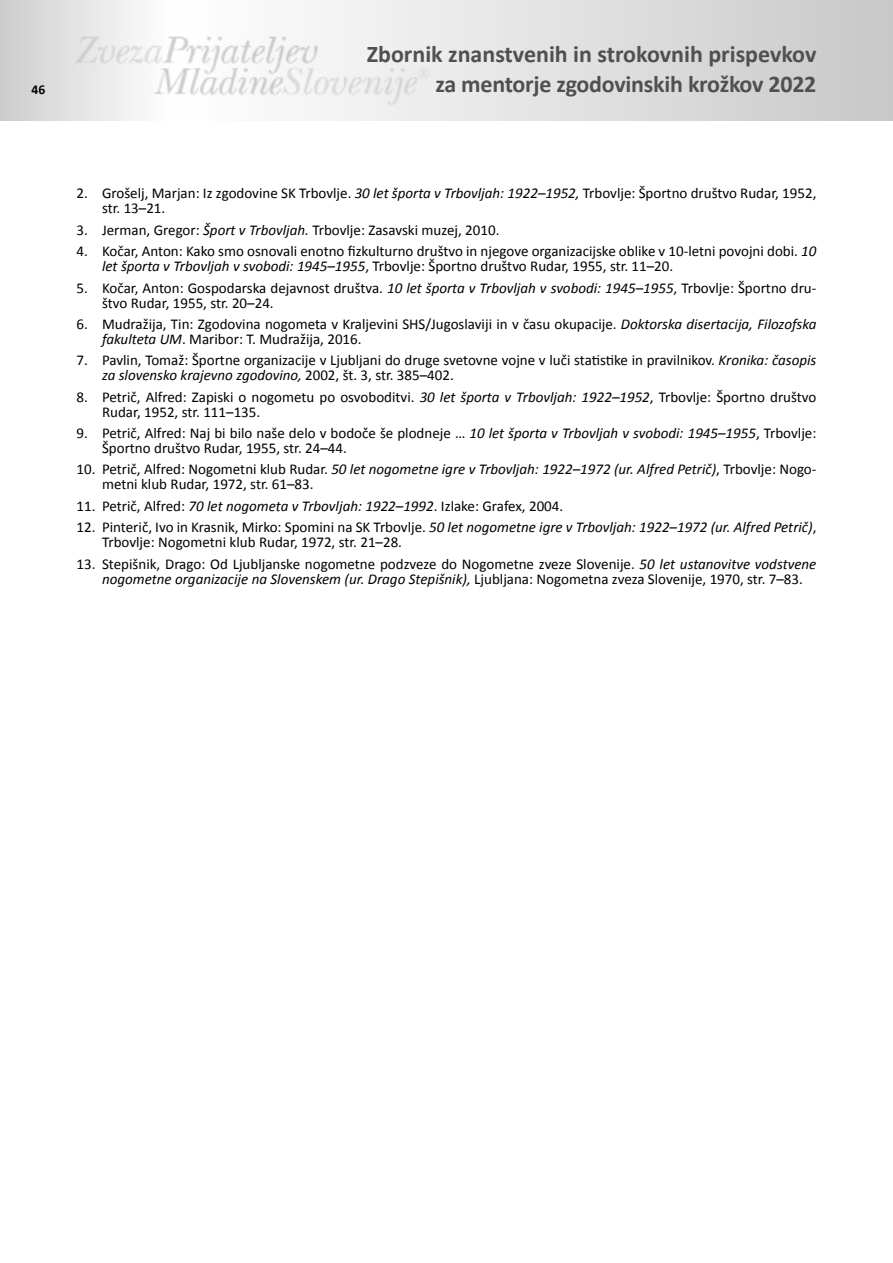
<style>
.page{position:relative;width:893px;height:1263px;background:#fff}
.page>*{position:absolute;margin:0;border:0;box-sizing:border-box;transform-origin:0 0}
.t1{font:700 24px "Calibri";letter-spacing:-.01em;color:#505050}
.t2{font:15px/15px "Calibri";color:#000}
.t3{font:700 13.5px "Calibri";color:#000}
.s1{font-style:italic}
</style>
<div class="page">
<img style="left:0;top:0;width:893px;height:120px">
<h1 class="t1" style="left:367px;top:38px;width:451px">Zbornik znanstvenih in strokovnih prispevkov</h1>
<p class="t3" style="left:31px;top:81px;width:15px">46</p>
<h1 class="t1" style="left:435px;top:68px;width:382px">za mentorje zgodovinskih krožkov 2022</h1>
<p class="t2" style="left:102px;top:186px;width:716px;text-indent:-26px">2. Grošelj, Marjan: Iz zgodovine SK Trbovlje. <span class="s1">30 let športa v Trbovljah: 1922–1952,</span> Trbovlje: Športno društvo Rudar, 1952, str. 13–21.</p>
<p class="t2" style="left:77px;top:222px;width:424px">3. Jerman, Gregor: <span class="s1">Šport v Trbovljah.</span> Trbovlje: Zasavski muzej, 2010.</p>
<p class="t2" style="left:102px;top:244px;width:716px;text-indent:-26px">4. Kočar, Anton: Kako smo osnovali enotno fizkulturno društvo in njegove organizacijske oblike v 10-letni povojni dobi. <span class="s1">10 let športa v Trbovljah v svobodi: 1945–1955</span>, Trbovlje: Športno društvo Rudar, 1955, str. 11–20.</p>
<p class="t2" style="left:102px;top:280px;width:716px;text-indent:-26px">5. Kočar, Anton: Gospodarska dejavnost društva. <span class="s1">10 let športa v Trbovljah v svobodi: 1945–1955</span>, Trbovlje: Športno dru&shy;štvo Rudar, 1955, str. 20–24.</p>
<p class="t2" style="left:102px;top:316px;width:716px;text-indent:-26px">6. Mudražija, Tin: Zgodovina nogometa v Kraljevini SHS/Jugoslaviji in v času okupacije. <span class="s1">Doktorska disertacija, Filozofska fakulteta UM</span>. Maribor: T. Mudražija, 2016.</p>
<p class="t2" style="left:102px;top:353px;width:716px;text-indent:-26px">7. Pavlin, Tomaž: Športne organizacije v Ljubljani do druge svetovne vojne v luči statistike in pravilnikov. <span class="s1">Kronika: časopis za slovensko krajevno zgodovino,</span> 2002, št. 3, str. 385–402.</p>
<p class="t2" style="left:102px;top:389px;width:716px;text-indent:-26px">8. Petrič, Alfred: Zapiski o nogometu po osvoboditvi. <span class="s1">30 let športa v Trbovljah: 1922–1952</span>, Trbovlje: Športno društvo<br>Rudar, 1952, str. 111–135.</p>
<p class="t2" style="left:102px;top:426px;width:716px;text-indent:-26px">9. Petrič, Alfred: Naj bi bilo naše delo v bodoče še plodneje … <span class="s1">10 let športa v Trbovljah v svobodi: 1945–1955</span>, Trbovlje:<br>Športno društvo Rudar, 1955, str. 24–44.</p>
<p class="t2" style="left:102px;top:462px;width:716px;text-indent:-26px">10. Petrič, Alfred: Nogometni klub Rudar. <span class="s1">50 let nogometne igre v Trbovljah: 1922–1972 (ur. Alfred Petrič)</span>, Trbovlje: Nogo&shy;metni klub Rudar, 1972, str. 61–83.</p>
<p class="t2" style="left:77px;top:498px;width:488px">11. Petrič, Alfred: <span class="s1">70 let nogometa v Trbovljah: 1922–1992</span>. Izlake: Grafex, 2004.</p>
<p class="t2" style="left:102px;top:520px;width:716px;text-indent:-26px">12. Pinterič, Ivo in Krasnik, Mirko: Spomini na SK Trbovlje. <span class="s1">50 let nogometne igre v Trbovljah: 1922–1972 (ur. Alfred Petrič)</span>,<br>Trbovlje: Nogometni klub Rudar, 1972, str. 21–28.</p>
<p class="t2" style="left:102px;top:556px;width:716px;text-indent:-26px">13. Stepišnik, Drago: Od Ljubljanske nogometne podzveze do Nogometne zveze Slovenije. <span class="s1">50 let ustanovitve vodstvene nogometne organizacije na Slovenskem (ur. Drago Stepišnik),</span> Ljubljana: Nogometna zveza Slovenije, 1970, str. 7–83.</p>
</div>
